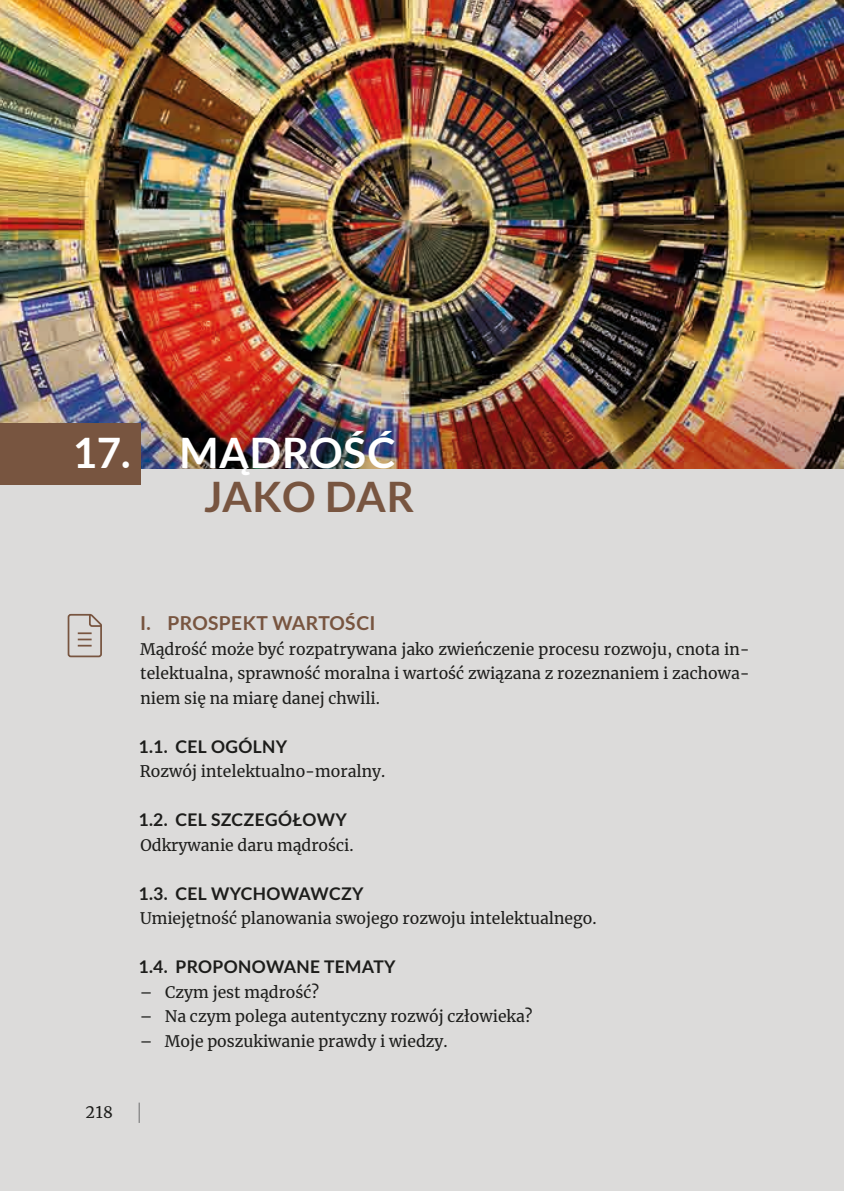
<style>
.page{position:relative;width:844px;height:1191px;background:#fff}
.page>*{position:absolute;margin:0;border:0;box-sizing:border-box;transform-origin:0 0}
.t1{font:700 42px "Lato";letter-spacing:.015em;color:#fff}
.t2{font:700 42px "Lato";color:#785540}
.t3{font:700 19.25px "Lato";letter-spacing:.02em;color:#785540}
.t4{font:700 17.5px "Lato";letter-spacing:.02em;color:#1d1d1b}
.t5{font:15.75px/24.5px "Merriweather";color:#1d1d1b;text-align:justify}
</style>
<div class="page">
<div style="left:0;top:468px;width:843px;height:723px;background:#dcdbda"></div>
<img style="left:0;top:0;width:843px;height:345px">
<img style="left:0;top:345px;width:843px;height:123px">
<svg style="left:67px;top:613px;width:35px;height:45px"></svg>
<hr style="left:138px;top:1102px;width:2px;height:21px;background:#878787">
<div style="left:0;top:423px;width:140px;height:62px;background:#785540"></div>
<h1 class="t1" style="left:72px;top:429px;width:50px">28</h1>
<h1 class="t1" style="left:72px;top:429px;width:60px">17.</h1>
<h1 class="t1" style="left:179px;top:429px;width:217px">MĄDROŚĆ</h1>
<h1 class="t2" style="left:204px;top:472px;width:212px">JAKO DAR</h1>
<p class="t5" style="left:86px;top:1100px;width:29px">218</p>
<p class="t3" style="left:140px;top:612px;width:237px">I. PROSPEKT WARTOŚCI</p>
<p class="t5" style="left:140px;top:636px;width:611px">Mądrość może być rozpatrywana jako zwieńczenie procesu rozwoju, cnota in&shy;telektualna, sprawność moralna i wartość związana z rozeznaniem i zachowa&shy;niem się na miarę danej chwili.</p>
<p class="t4" style="left:138px;top:736px;width:150px">1.1. CEL OGÓLNY</p>
<p class="t5" style="left:140px;top:759px;width:247px">Rozwój intelektualno-moralny.</p>
<p class="t4" style="left:138px;top:810px;width:210px">1.2. CEL SZCZEGÓŁOWY</p>
<p class="t5" style="left:141px;top:832px;width:214px">Odkrywanie daru mądrości.</p>
<p class="t4" style="left:138px;top:883px;width:227px">1.3. CEL WYCHOWAWCZY</p>
<p class="t5" style="left:140px;top:906px;width:458px">Umiejętność planowania swojego rozwoju intelektualnego.</p>
<p class="t4" style="left:138px;top:957px;width:258px">1.4. PROPONOWANE TEMATY</p>
<p class="t5" style="left:140px;top:979px;width:181px">– Czym jest mądrość?</p>
<p class="t5" style="left:140px;top:1004px;width:394px">– Na czym polega autentyczny rozwój człowieka?</p>
<p class="t5" style="left:140px;top:1028px;width:309px">– Moje poszukiwanie prawdy i wiedzy.</p>
</div>
